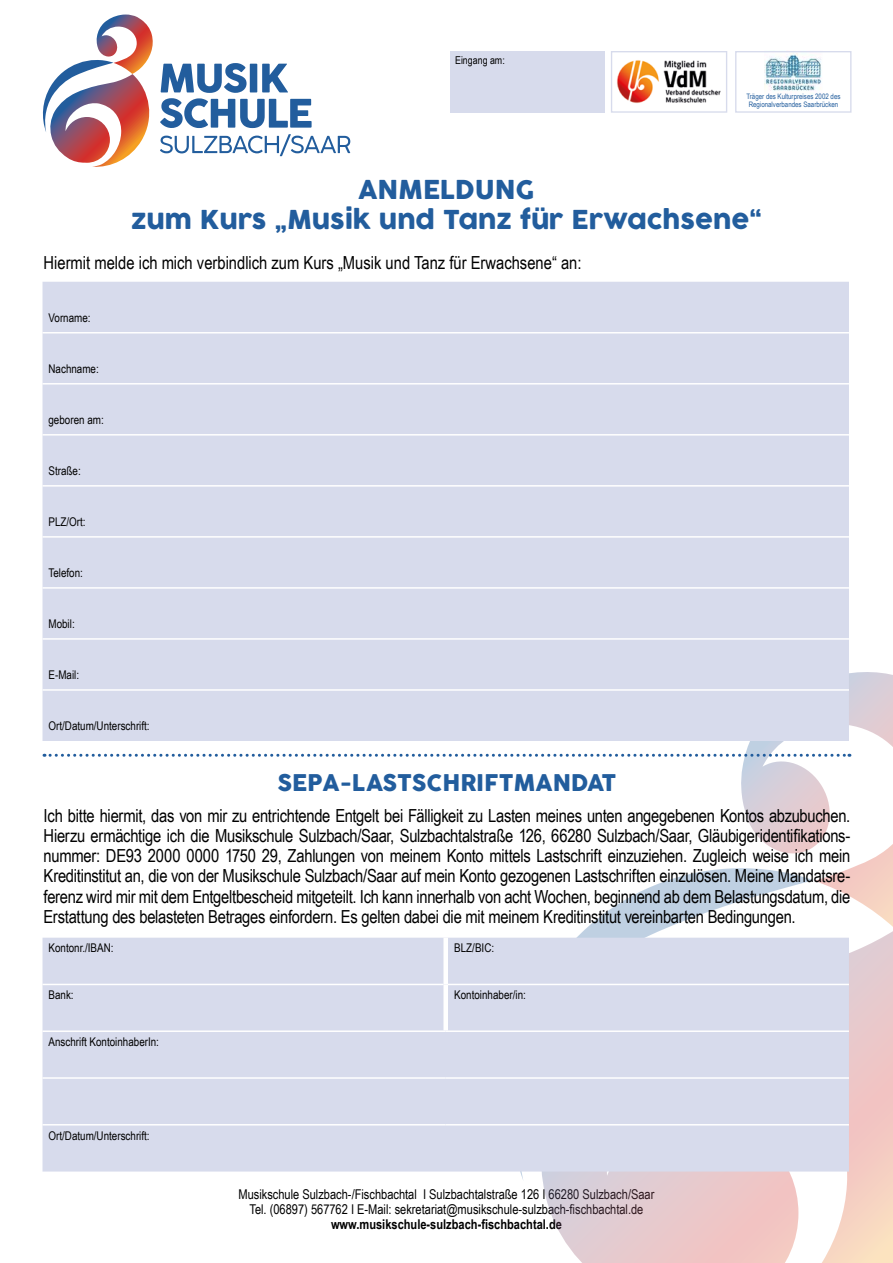
<style>
.page{position:relative;width:893px;height:1263px;background:#fff}
.page>*{position:absolute;margin:0;border:0;box-sizing:border-box;transform-origin:0 0}
.t1{font:25.5px/30.6px "COCOGOOSE";color:#225d9d;text-align:center}
.t2{font:22.5px "COCOGOOSE";color:#225d9d}
.t3{font:18px/20.2px "Arial Narrow";color:#000;text-align:justify}
.t4{font:13.5px/15px "Arial Narrow";color:#000;text-align:center}
.t5{font:700 13.5px "Arial Narrow";color:#000}
.t6{font:12px "Arial Narrow";color:#000}
.t7{font:10.8px "Arial Narrow";color:#000}
.t8{font:7.5px/8.2px "Arial Narrow";color:#225d9d;text-align:center}
</style>
<div class="page">
<img style="left:765px;top:53px;width:57px;height:42px">
<div style="left:450px;top:51px;width:154px;height:62px;background:#d7dbec"></div>
<img style="left:617px;top:60px;width:104px;height:43px">
<svg style="left:42px;top:15px;width:308px;height:152px"></svg>
<div style="left:735px;top:51px;width:116px;height:62px;border:1px solid #d7dbec"></div>
<div style="left:611px;top:51px;width:116px;height:62px;border:1px solid #d7dbec"></div>
<svg style="left:536px;top:929px;width:357px;height:334px"></svg>
<svg style="left:44px;top:672px;width:849px;height:257px"></svg>
<div style="left:43px;top:938px;width:806px;height:233px;background:#d7dbec"></div>
<hr style="left:43px;top:984px;width:400px;height:1px;background:#fff">
<hr style="left:448px;top:984px;width:401px;height:1px;background:#fff">
<hr style="left:43px;top:1030px;width:403px;height:2px;background:#fff">
<hr style="left:446px;top:1030px;width:403px;height:2px;background:#fff">
<hr style="left:43px;top:1077px;width:403px;height:2px;background:#fff">
<hr style="left:446px;top:1077px;width:403px;height:2px;background:#fff">
<hr style="left:43px;top:1124px;width:403px;height:1px;background:#fff">
<hr style="left:446px;top:1124px;width:403px;height:1px;background:#fff">
<div style="left:443px;top:938px;width:5px;height:46px;background:#fff"></div>
<div style="left:443px;top:984px;width:5px;height:46px;background:#fff"></div>
<div style="left:43px;top:282px;width:806px;height:459px;background:#d7dbec"></div>
<hr style="left:43px;top:332px;width:806px;height:1px;background:#fff">
<hr style="left:43px;top:383px;width:806px;height:1px;background:#fff">
<hr style="left:43px;top:434px;width:806px;height:2px;background:#fff">
<hr style="left:43px;top:485px;width:806px;height:2px;background:#fff">
<hr style="left:43px;top:536px;width:806px;height:2px;background:#fff">
<hr style="left:43px;top:587px;width:806px;height:2px;background:#fff">
<hr style="left:43px;top:638px;width:806px;height:2px;background:#fff">
<hr style="left:43px;top:689px;width:806px;height:2px;background:#fff">
<p class="t7" style="left:455px;top:53px;width:51px">Eingang am:</p>
<p class="t8" style="left:746px;top:92px;width:96px">Träger des Kulturpreises 2002 des<br>Regionalverbandes Saarbrücken</p>
<h1 class="t1" style="left:131px;top:174px;width:632px">ANMELDUNG<br>zum Kurs „Musik und Tanz für Erwachsene“</h1>
<p class="t3" style="left:44px;top:252px;width:539px">Hiermit melde ich mich verbindlich zum Kurs „Musik und Tanz für Erwachsene“ an:</p>
<p class="t6" style="left:49px;top:309px;width:44px">Vorname:</p>
<p class="t6" style="left:49px;top:360px;width:52px">Nachname:</p>
<p class="t6" style="left:49px;top:411px;width:57px">geboren am:</p>
<p class="t6" style="left:49px;top:462px;width:34px">Straße:</p>
<p class="t6" style="left:49px;top:513px;width:39px">PLZ/Ort:</p>
<p class="t6" style="left:49px;top:564px;width:36px">Telefon:</p>
<p class="t6" style="left:49px;top:615px;width:28px">Mobil:</p>
<p class="t6" style="left:49px;top:666px;width:32px">E-Mail:</p>
<p class="t6" style="left:49px;top:717px;width:103px">Ort/Datum/Unterschrift:</p>
<p class="t2" style="left:277px;top:766px;width:341px">SEPA-LASTSCHRIFTMANDAT</p>
<p class="t3" style="left:44px;top:804px;width:808px">Ich bitte hiermit, das von mir zu entrichtende Entgelt bei Fälligkeit zu Lasten meines unten angegebenen Kontos abzubuchen.<br>Hierzu ermächtige ich die Musikschule Sulzbach/Saar, Sulzbachtalstraße 126, 66280 Sulzbach/Saar, Gläubigeridentifikations&shy;nummer: DE93 2000 0000 1750 29, Zahlungen von meinem Konto mittels Lastschrift einzuziehen. Zugleich weise ich mein Kreditinstitut an, die von der Musikschule Sulzbach/Saar auf mein Konto gezogenen Lastschriften einzulösen. Meine Mandatsre&shy;ferenz wird mir mit dem Entgeltbescheid mitgeteilt. Ich kann innerhalb von acht Wochen, beginnend ab dem Belastungsdatum, die Erstattung des belasteten Betrages einfordern. Es gelten dabei die mit meinem Kreditinstitut vereinbarten Bedingungen.</p>
<p class="t6" style="left:49px;top:939px;width:67px">Kontonr./IBAN:</p>
<p class="t6" style="left:454px;top:939px;width:41px">BLZ/BIC:</p>
<p class="t6" style="left:49px;top:986px;width:27px">Bank:</p>
<p class="t6" style="left:454px;top:986px;width:73px">Kontoinhaber/in:</p>
<p class="t6" style="left:49px;top:1033px;width:112px">Anschrift KontoinhaberIn:</p>
<p class="t6" style="left:49px;top:1126px;width:103px">Ort/Datum/Unterschrift:</p>
<p class="t4" style="left:238px;top:1187px;width:417px">Musikschule Sulzbach-/Fischbachtal I Sulzbachtalstraße 126 I 66280 Sulzbach/Saar<br>Tel. (06897) 567762 I E-Mail: sekretariat@musikschule-sulzbach-fischbachtal.de</p>
<p class="t5" style="left:331px;top:1214px;width:232px">www.musikschule-sulzbach-fischbachtal.de</p>
</div>
